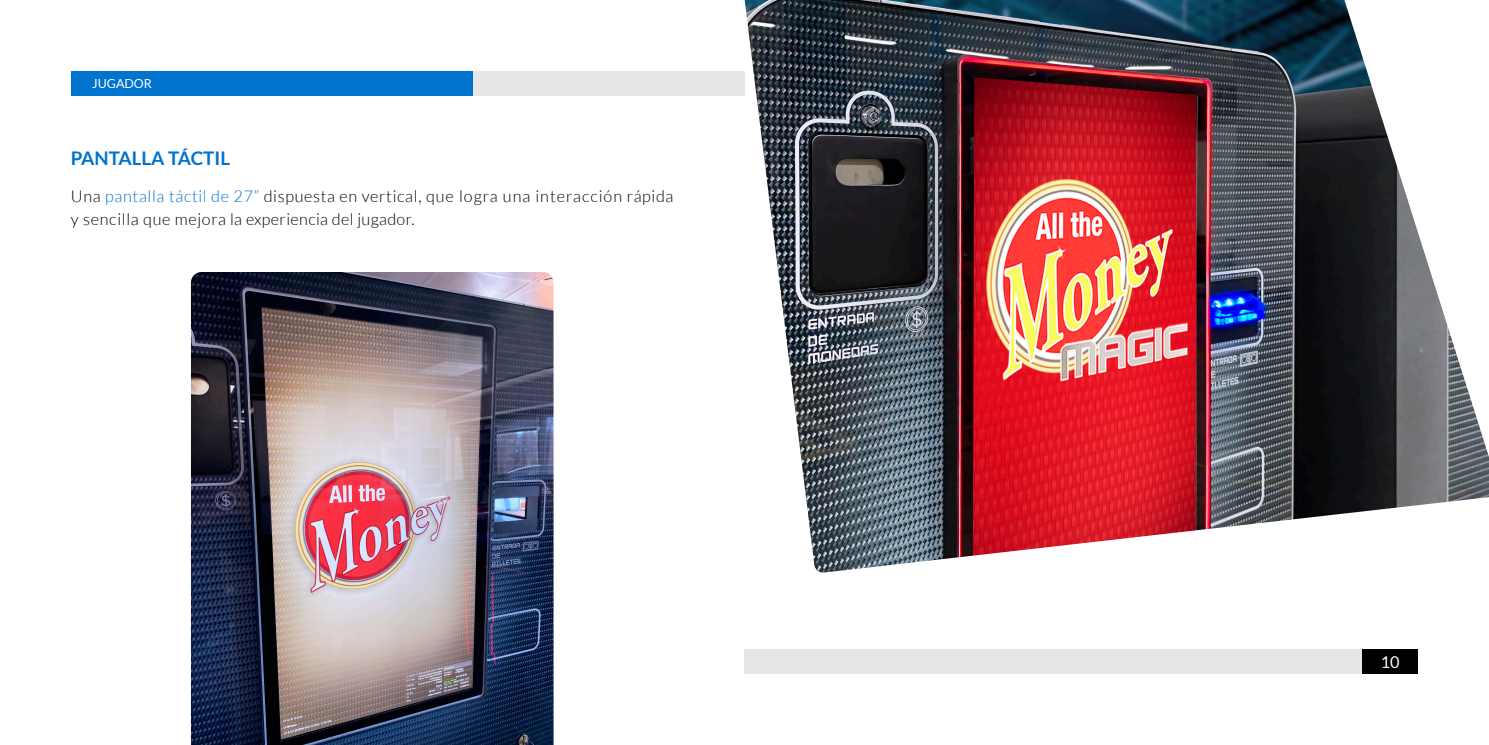
<style>
.page{position:relative;width:1489px;height:745px;background:#fff}
.page>*{position:absolute;margin:0;border:0;box-sizing:border-box;transform-origin:0 0}
.t1{font:700 18.75px "Lato";color:#0073ce}
.t2{font:300 16.25px/23.8px "Lato";letter-spacing:.04em;color:#000001}
.t3{font:16.25px "Lato";color:#fff}
.t4{font:12.5px "Lato";color:#fff}
.s1{color:#0073ce}
</style>
<div class="page">
<div style="left:1362px;top:648px;width:55px;height:25px;background:#000001"></div>
<div style="left:744px;top:648px;width:618px;height:25px;background:#e6e5e7"></div>
<div style="left:472px;top:71px;width:272px;height:25px;background:#e6e5e7"></div>
<div style="left:71px;top:71px;width:401px;height:25px;background:#0073ce"></div>
<img style="left:191px;top:272px;width:362px;height:472px">
<img style="left:744px;top:0;width:744px;height:572px">
<p class="t4" style="left:92px;top:77px;width:61px">JUGADOR</p>
<p class="t1" style="left:71px;top:148px;width:161px">PANTALLA TÁCTIL</p>
<p class="t2" style="left:71px;top:184px;width:604px">Una <span class="s1">pantalla táctil de 27”</span> dispuesta en vertical, que logra una interacción rápida y sencilla que mejora la experiencia del jugador.</p>
<p class="t3" style="left:1380px;top:652px;width:20px">10</p>
</div>
